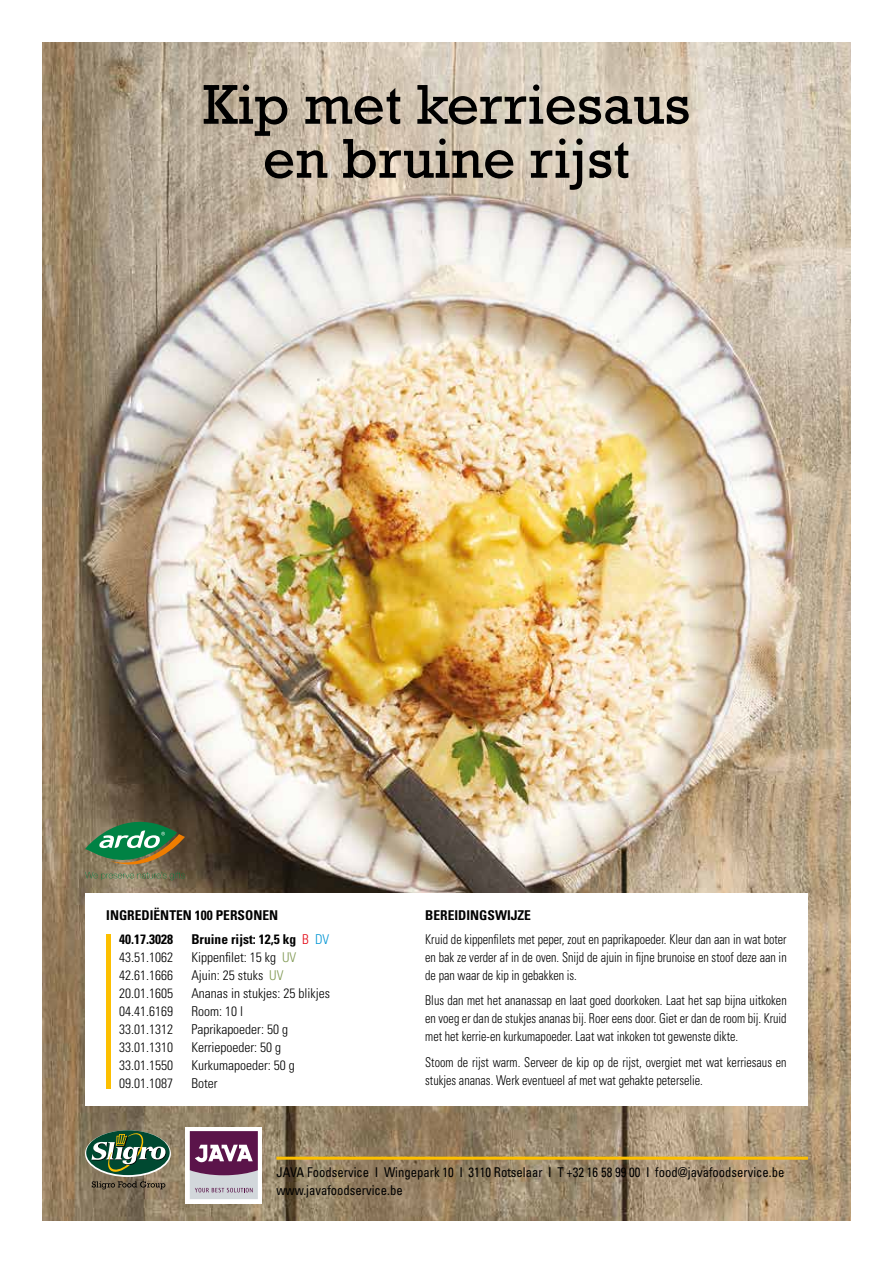
<style>
.page{position:relative;width:893px;height:1263px;background:#fff}
.page>*{position:absolute;margin:0;border:0;box-sizing:border-box;transform-origin:0 0}
.t1{font:57px/54px "Rockwell Std";color:#000;text-align:center}
.t2{font:300 condensed 13.5px/18px "Univers LT Std";color:#000;text-align:justify;scale:.9 1}
.t3{font:300 condensed 13.5px "Univers LT Std";color:#000}
.t4{font:condensed 13.5px/18px "Univers LT Std";color:#000;scale:.94 1}
.t5{font:700 condensed 13.5px/24px "Univers LT Std";color:#000}
.s1{font-weight:300;color:#e30613}
.s2{font-weight:300;color:#0095d4}
.s3{color:#7f9852}
</style>
<div class="page">
<img style="left:43px;top:43px;width:807px;height:1177px">
<div style="left:85px;top:893px;width:723px;height:213px;background:#fff"></div>
<div style="left:106px;top:934px;width:5px;height:154px;background:#fcbf00"></div>
<svg style="left:85px;top:1130px;width:86px;height:47px"></svg>
<svg style="left:86px;top:1130px;width:84px;height:45px"></svg>
<svg style="left:91px;top:1132px;width:75px;height:41px;background:#52785e"></svg>
<svg style="left:92px;top:1181px;width:73px;height:8px"></svg>
<div style="left:186px;top:1127px;width:76px;height:76px;background:#fff"></div>
<svg style="left:190px;top:1131px;width:68px;height:68px;background:#987592"></svg>
<hr style="left:276px;top:1157px;width:532px;height:3px;background:#fcbf00">
<svg style="left:85px;top:822px;width:100px;height:58px;background:#638057"></svg>
<h1 class="t1" style="left:203px;top:77px;width:489px">Kip met kerriesaus en bruine rijst</h1>
<p class="t5" style="left:119px;top:903px;width:161px;text-indent:-13px">INGREDIËNTEN 100 PERSONEN<br>40.17.3028</p>
<p class="t5" style="left:191px;top:927px;width:139px">Bruine rijst: 12,5 kg <span class="s1">B</span> <span class="s2">DV</span></p>
<p class="t3" style="left:119px;top:949px;width:55px">43.51.1062</p>
<p class="t3" style="left:191px;top:949px;width:106px">Kippenfilet: 15 kg <span class="s3">UV</span></p>
<p class="t3" style="left:119px;top:967px;width:55px">42.61.1666</p>
<p class="t3" style="left:191px;top:967px;width:94px">Ajuin: 25 stuks <span class="s3">UV</span></p>
<p class="t3" style="left:119px;top:985px;width:55px">20.01.1605</p>
<p class="t3" style="left:191px;top:985px;width:140px">Ananas in stukjes: 25 blikjes</p>
<p class="t3" style="left:119px;top:1003px;width:55px">04.41.6169</p>
<p class="t3" style="left:191px;top:1003px;width:53px">Room: 10 l</p>
<p class="t3" style="left:119px;top:1021px;width:55px">33.01.1312</p>
<p class="t3" style="left:191px;top:1021px;width:98px">Paprikapoeder: 50 g</p>
<p class="t3" style="left:119px;top:1039px;width:55px">33.01.1310</p>
<p class="t3" style="left:191px;top:1039px;width:91px">Kerriepoeder: 50 g</p>
<p class="t3" style="left:119px;top:1057px;width:55px">33.01.1550</p>
<p class="t3" style="left:191px;top:1057px;width:105px">Kurkumapoeder: 50 g</p>
<p class="t3" style="left:119px;top:1075px;width:55px">09.01.1087</p>
<p class="t3" style="left:191px;top:1075px;width:28px">Boter</p>
<p class="t5" style="left:425px;top:903px;width:107px">BEREIDINGSWIJZE</p>
<p class="t2" style="left:425px;top:930px;width:403px">Kruid de kippenfilets met peper, zout en paprikapoeder. Kleur dan aan in wat boter en bak ze verder af in de oven. Snijd de ajuin in fijne brunoise en stoof deze aan in de pan waar de kip in gebakken is.</p>
<p class="t2" style="left:425px;top:991px;width:403px">Blus dan met het ananassap en laat goed doorkoken. Laat het sap bijna uitkoken en voeg er dan de stukjes ananas bij. Roer eens door. Giet er dan de room bij. Kruid met het kerrie-en kurkumapoeder. Laat wat inkoken tot gewenste dikte.</p>
<p class="t2" style="left:425px;top:1053px;width:403px">Stoom de rijst warm. Serveer de kip op de rijst, overgiet met wat kerriesaus en stukjes ananas. Werk eventueel af met wat gehakte peterselie.</p>
<p class="t4" style="left:276px;top:1163px;width:542px">JAVA Foodservice I Wingepark 10 I 3110 Rotselaar I T +32 16 58 99 00 I food@javafoodservice.be www.javafoodservice.be</p>
</div>
